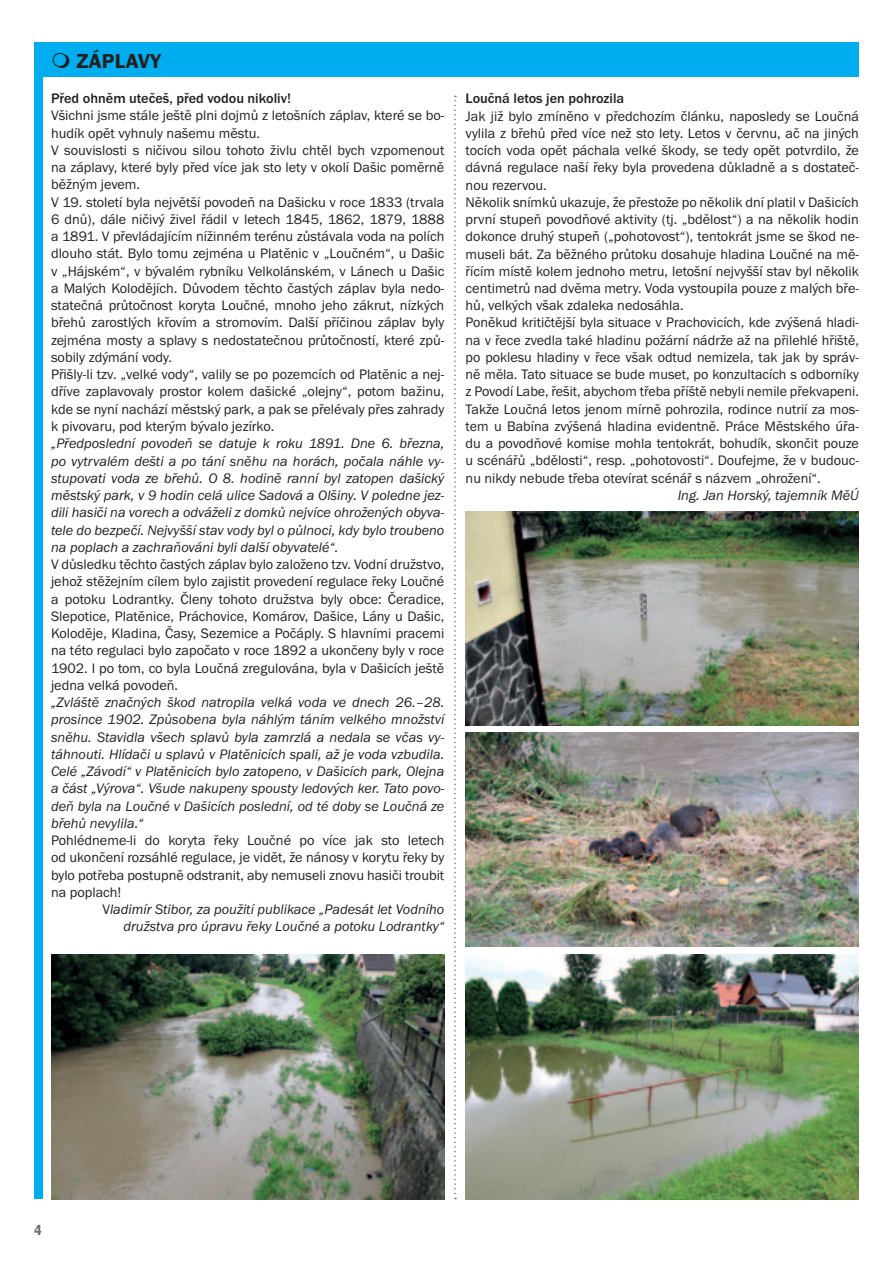
<style>
.page{position:relative;width:893px;height:1263px;background:#fff}
.page>*{position:absolute;margin:0;border:0;box-sizing:border-box;transform-origin:0 0}
.t1{font:21px "Franklin Got Itc TOT Dem";letter-spacing:.015em;color:#231f20}
.t2{font:15px "Franklin Got Itc TOT Dem Con";color:#6c6d70}
.t3{font:14.25px/17.2px "Franklin Got Itc TOT Boo";color:#231f20}
.t4{font:14.25px/17.2px "Franklin Got Itc TOT Boo Ita";color:#231f20;text-align:justify}
.t5{font:500 14.25px "Franklin Got Itc TOT";color:#231f20}
.s1{font-family:"Franklin Got Itc TOT Boo"}
</style>
<div class="page">
<div style="left:34px;top:43px;width:825px;height:34px;background:#00aeef"></div>
<svg style="left:454px;top:96px;width:2px;height:1103px"></svg>
<div style="left:34px;top:43px;width:9px;height:1156px;background:#00aeef"></div>
<img style="left:466px;top:511px;width:393px;height:214px">
<img style="left:466px;top:732px;width:393px;height:214px">
<img style="left:51px;top:955px;width:393px;height:244px">
<img style="left:466px;top:955px;width:393px;height:244px">
<h1 class="t1" style="left:76px;top:49px;width:86px">ZÁPLAVY</h1>
<p class="t5" style="left:51px;top:90px;width:241px">Před ohněm utečeš, před vodou nikoliv!</p>
<p class="t3" style="left:51px;top:107px;width:395px">Všichni jsme stále ještě plni dojmů z letošních záplav, které se bo&shy;hudík opět vyhnuly našemu městu.<br>V souvislosti s ničivou silou tohoto živlu chtěl bych vzpomenout na záplavy, které byly před více jak sto lety v okolí Dašic poměrně běžným jevem.<br>V 19. století byla největší povodeň na Dašicku v roce 1833 (trvala 6 dnů), dále ničivý živel řádil v letech 1845, 1862, 1879, 1888 a 1891. V převládajícím nížinném terénu zůstávala voda na polích dlouho stát. Bylo tomu zejména u Platěnic v „Loučném“, u Dašic v „Hájském“, v bývalém rybníku Velkolánském, v Lánech u Dašic a Malých Kolodějích. Důvodem těchto častých záplav byla nedo&shy;statečná průtočnost koryta Loučné, mnoho jeho zákrut, nízkých břehů zarostlých křovím a stromovím. Další příčinou záplav byly zejména mosty a splavy s nedostatečnou průtočností, které způ&shy;sobily zdýmání vody.<br>Přišly-li tzv. „velké vody“, valily se po pozemcích od Platěnic a nej&shy;dříve zaplavovaly prostor kolem dašické „olejny“, potom bažinu, kde se nyní nachází městský park, a pak se přelévaly přes zahrady k pivovaru, pod kterým bývalo jezírko.</p>
<p class="t4" style="left:51px;top:435px;width:395px">„Předposlední povodeň se datuje k roku 1891. Dne 6. března, po vytrvalém dešti a po tání sněhu na horách, počala náhle vy&shy;stupovati voda ze břehů. O 8. hodině ranní byl zatopen dašický městský park, v 9 hodin celá ulice Sadová a Olšiny. V poledne jez&shy;dili hasiči na vorech a odváželi z domků nejvíce ohrožených obyva&shy;tele do bezpečí. Nejvyšší stav vody byl o půlnoci, kdy bylo troubeno na poplach a zachraňováni byli další obyvatelé“.</p>
<p class="t3" style="left:51px;top:556px;width:395px;text-align:justify">V důsledku těchto častých záplav bylo založeno tzv. Vodní družstvo, jehož stěžejním cílem bylo zajistit provedení regulace řeky Loučné a potoku Lodrantky. Členy tohoto družstva byly obce: Čeradice, Slepotice, Platěnice, Práchovice, Komárov, Dašice, Lány u Dašic, Koloděje, Kladina, Časy, Sezemice a Počáply. S hlavními pracemi na této regulaci bylo započato v roce 1892 a ukončeny byly v roce 1902. I po tom, co byla Loučná zregulována, byla v Dašicích ještě jedna velká povodeň.</p>
<p class="t4" style="left:51px;top:694px;width:395px">„Zvláště značných škod natropila velká voda ve dnech 26.–28. prosince 1902. Způsobena byla náhlým táním velkého množství sněhu. Stavidla všech splavů byla zamrzlá a nedala se včas vy&shy;táhnouti. Hlídači u splavů v Platěnicích spali, až je voda vzbudila.<br>Celé „Závodí“ v Platěnicích bylo zatopeno, v Dašicích park, Olejna a část „Výrova“. Všude nakupeny spousty ledových ker. Tato povo&shy;deň byla na Loučné v Dašicích poslední, od té doby se Loučná ze břehů nevylila.“</p>
<p class="t3" style="left:51px;top:832px;width:395px;text-align:justify">Pohlédneme-li do koryta řeky Loučné po více jak sto letech od ukončení rozsáhlé regulace, je vidět, že nánosy v korytu řeky by bylo potřeba postupně odstranit, aby nemuseli znovu hasiči troubit na poplach!</p>
<p class="t4" style="left:102px;top:901px;width:343px;text-align:right"><span class="s1">V</span>ladimír Stibor, za použití publikace „Padesát let Vodního družstva pro úpravu řeky Loučné a potoku Lodrantky“</p>
<p class="t5" style="left:466px;top:91px;width:160px">Loučná letos jen pohrozila</p>
<p class="t3" style="left:466px;top:107px;width:395px">Jak již bylo zmíněno v předchozím článku, naposledy se Loučná vylila z břehů před více než sto lety. Letos v červnu, ač na jiných tocích voda opět páchala velké škody, se tedy opět potvrdilo, že dávná regulace naší řeky byla provedena důkladně a s dostateč&shy;nou rezervou.<br>Několik snímků ukazuje, že přestože po několik dní platil v Dašicích první stupeň povodňové aktivity (tj. „bdělost“) a na několik hodin dokonce druhý stupeň („pohotovost“), tentokrát jsme se škod ne&shy;museli bát. Za běžného průtoku dosahuje hladina Loučné na mě&shy;řícím místě kolem jednoho metru, letošní nejvyšší stav byl několik centimetrů nad dvěma metry. Voda vystoupila pouze z malých bře&shy;hů, velkých však zdaleka nedosáhla.<br>Poněkud kritičtější byla situace v Prachovicích, kde zvýšená hladi&shy;na v řece zvedla také hladinu požární nádrže až na přilehlé hřiště, po poklesu hladiny v řece však odtud nemizela, tak jak by správ&shy;ně měla. Tato situace se bude muset, po konzultacích s odborníky z Povodí Labe, řešit, abychom třeba příště nebyli nemile překvapeni.<br>Takže Loučná letos jenom mírně pohrozila, rodince nutrií za mos&shy;tem u Babína zvýšená hladina evidentně. Práce Městského úřa&shy;du a povodňové komise mohla tentokrát, bohudík, skončit pouze u scénářů „bdělosti“, resp. „pohotovosti“. Doufejme, že v budouc&shy;nu nikdy nebude třeba otevírat scénář s názvem „ohrožení“.</p>
<p class="t4" style="left:678px;top:487px;width:183px">Ing. Jan Horský, tajemník MěÚ</p>
<p class="t2" style="left:34px;top:1221px;width:9px">4</p>
</div>
